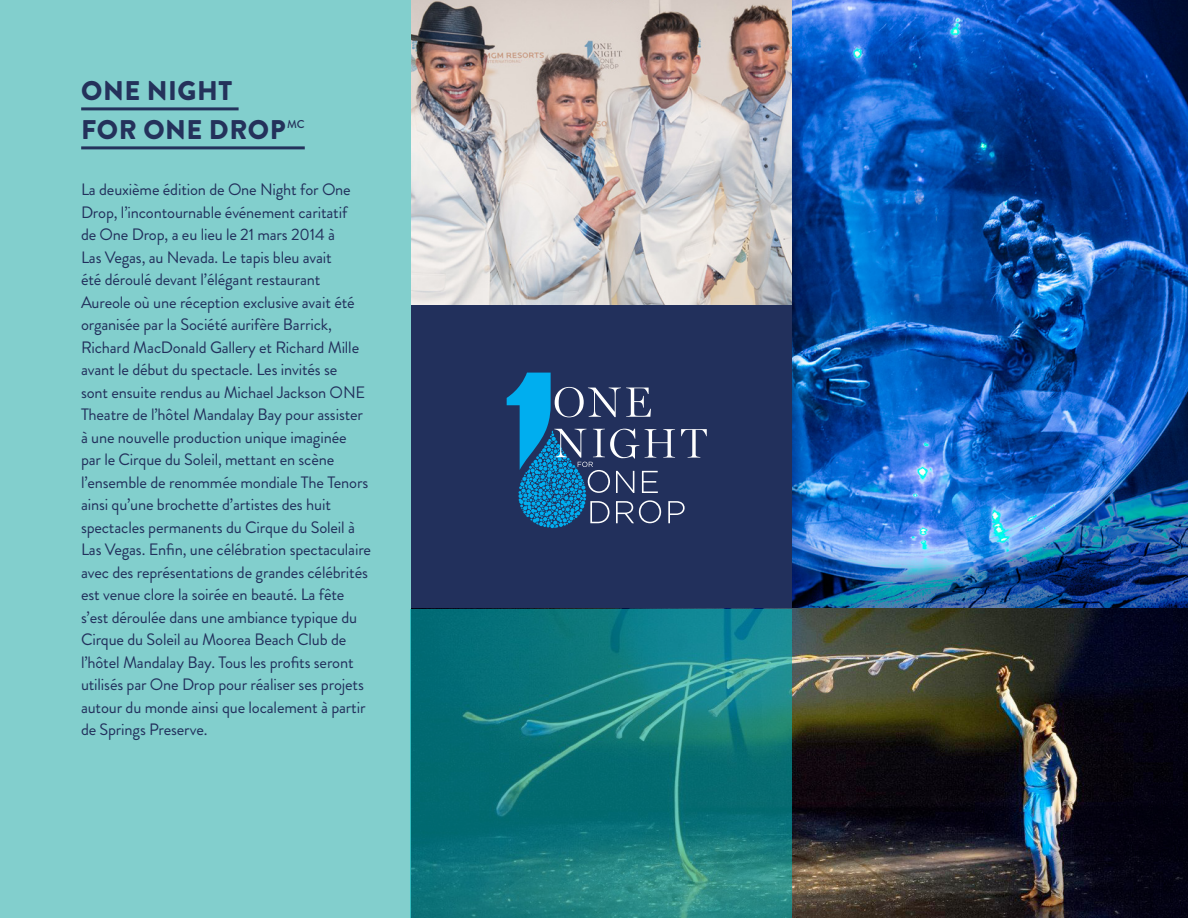
<style>
.page{position:relative;width:1188px;height:918px;background:#fff}
.page>*{position:absolute;margin:0;border:0;box-sizing:border-box;transform-origin:0 0}
.t1{font:900 27px/39px "Brandon Grotesque";color:#24325b}
.t2{font:16.5px/22.5px "Brandon Grotesque";letter-spacing:-.01em;color:#22305c}
.t3{font:500 11.4px "Brandon Grotesque";color:#24325b}
</style>
<div class="page">
<img style="left:792px;top:0;width:396px;height:609px">
<div style="left:396px;top:303px;width:396px;height:306px;background:#22305c"></div>
<img style="left:792px;top:609px;width:396px;height:309px">
<img style="left:410px;top:0;width:382px;height:305px">
<div style="left:0;top:0;width:410px;height:918px;background:#82cfcd"></div>
<hr style="left:81px;top:107px;width:158px;height:3px;background:#24325b">
<hr style="left:81px;top:146px;width:224px;height:3px;background:#24325b">
<svg style="left:507px;top:373px;width:200px;height:155px"></svg>
<svg style="left:410px;top:609px;width:382px;height:309px;background:#127b7e"></svg>
<h1 class="t1" style="left:81px;top:71px;width:20px">ONE</h1>
<h1 class="t1" style="left:81px;top:71px;width:116px;text-indent:66px">NIGHT<br>FOR ONE</h1>
<h1 class="t1" style="left:209px;top:110px;width:40px">DROP</h1>
<p class="t3" style="left:287px;top:116px;width:19px">MC</p>
<p class="t2" style="left:81px;top:178px;width:292px">La deuxième édition de One Night for One Drop, l’incontournable événement caritatif<br>de One Drop, a eu lieu le 21 mars 2014 à<br>Las Vegas, au Nevada. Le tapis bleu avait<br>été déroulé devant l’élégant restaurant Aureole où une réception exclusive avait été organisée par la Société aurifère Barrick, Richard MacDonald Gallery et Richard Mille avant le début du spectacle. Les invités se<br>sont ensuite rendus au Michael Jackson ONE Theatre de l’hôtel Mandalay Bay pour assister à une nouvelle production unique imaginée<br>par le Cirque du Soleil, mettant en scène l’ensemble de renommée mondiale The Tenors ainsi qu’une brochette d’artistes des huit spectacles permanents du Cirque du Soleil à Las Vegas. Enfin, une célébration spectaculaire avec des représentations de grandes célébrités est venue clore la soirée en beauté. La fête s’est déroulée dans une ambiance typique du Cirque du Soleil au Moorea Beach Club de l’hôtel Mandalay Bay. Tous les profits seront utilisés par One Drop pour réaliser ses projets autour du monde ainsi que localement à partir de Springs Preserve.</p>
</div>
